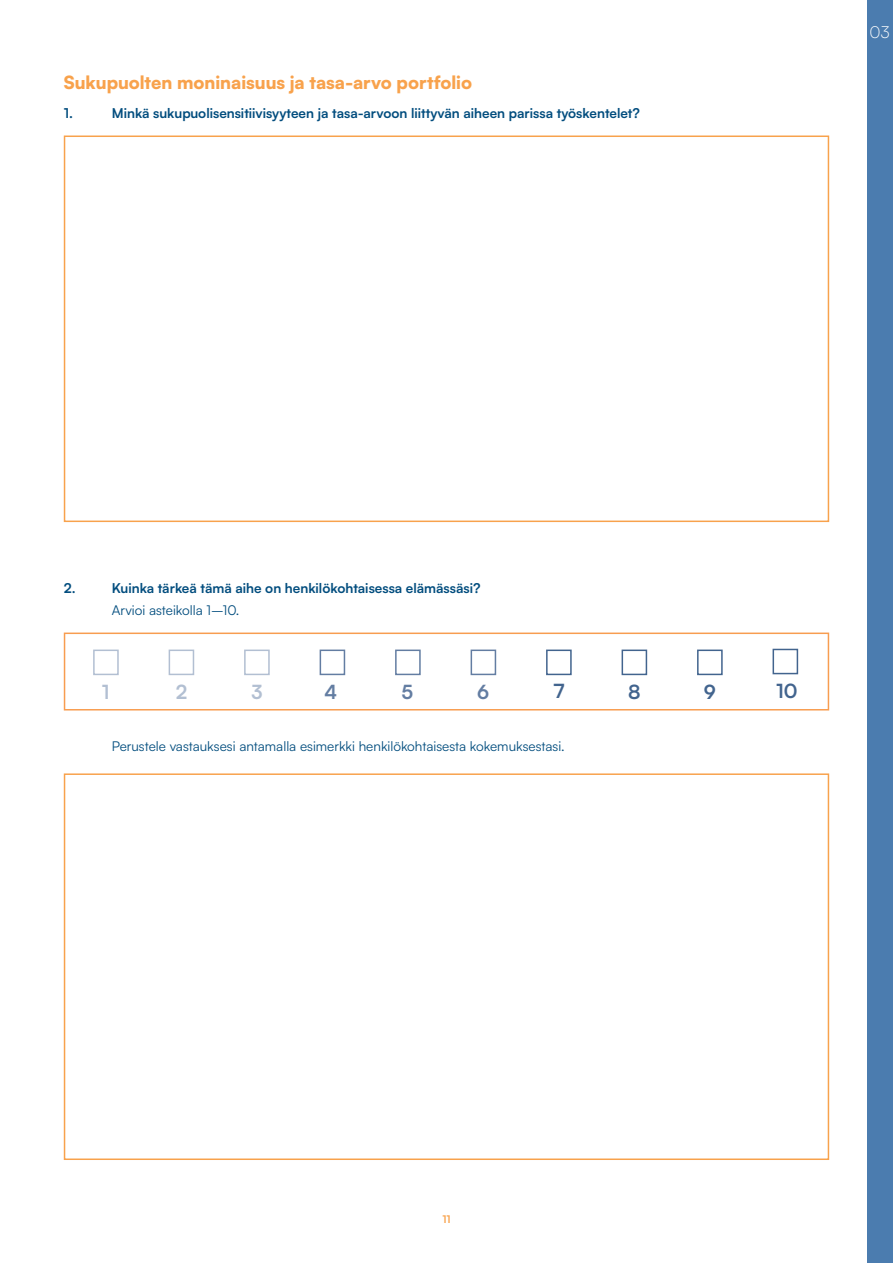
<style>
.page{position:relative;width:893px;height:1263px;background:#fff}
.page>*{position:absolute;margin:0;border:0;box-sizing:border-box;transform-origin:0 0}
.t1{font:700 19.5px "Satoshi";color:#42648e}
.t2{font:700 19.5px "Satoshi";color:#b2bfd2}
.t3{font:700 19.5px "Satoshi";color:#637da2}
.Überschrift{font:900 18px "Satoshi";color:#f8a24c}
.t4{font:300 16.5px "Satoshi";color:#fff}
.Zwischenabsatz_blau{font:700 13.5px "Satoshi";color:#024d7e}
.t5{font:13.5px "Satoshi";color:#024d7e}
.t6{font:700 10.5px "Satoshi";color:#f8a24c}
</style>
<div class="page">
<div style="left:64px;top:135px;width:765px;height:387px;border:2px solid #f8a24c"></div>
<div style="left:64px;top:632px;width:765px;height:78px;border:2px solid #f89d50"></div>
<div style="left:93px;top:649px;width:26px;height:26px;border:2px solid #b2bfd2"></div>
<div style="left:169px;top:649px;width:25px;height:26px;border:2px solid #b2bfd2"></div>
<div style="left:244px;top:649px;width:26px;height:26px;border:2px solid #b2bfd2"></div>
<div style="left:320px;top:649px;width:25px;height:26px;border:2px solid #637da2"></div>
<div style="left:471px;top:649px;width:25px;height:26px;border:2px solid #637da2"></div>
<div style="left:395px;top:649px;width:26px;height:26px;border:2px solid #637da2"></div>
<div style="left:546px;top:649px;width:26px;height:26px;border:2px solid #42648e"></div>
<div style="left:622px;top:649px;width:25px;height:26px;border:2px solid #42648e"></div>
<div style="left:697px;top:649px;width:26px;height:26px;border:2px solid #42648e"></div>
<div style="left:772px;top:649px;width:26px;height:25px;border:2px solid #42648e"></div>
<div style="left:64px;top:773px;width:765px;height:387px;border:2px solid #f8a24c"></div>
<div style="left:867px;top:0;width:26px;height:1263px;background:#4b7caf"></div>
<p class="Überschrift" style="left:64px;top:69px;width:410px">Sukupuolten moninaisuus ja tasa-arvo portfolio</p>
<p class="Zwischenabsatz_blau" style="left:64px;top:103px;width:11px">1.</p>
<p class="Zwischenabsatz_blau" style="left:112px;top:103px;width:530px">Minkä sukupuolisensitiivisyyteen ja tasa-arvoon liittyvän aiheen parissa työskentelet?</p>
<p class="t4" style="left:870px;top:21px;width:22px">03</p>
<p class="Zwischenabsatz_blau" style="left:64px;top:578px;width:14px">2.</p>
<p class="Zwischenabsatz_blau" style="left:112px;top:578px;width:370px">Kuinka tärkeä tämä aihe on henkilökohtaisessa elämässäsi?</p>
<p class="t5" style="left:112px;top:601px;width:129px">Arvioi asteikolla 1–10.</p>
<p class="t2" style="left:102px;top:677px;width:9px">1</p>
<p class="t2" style="left:176px;top:677px;width:13px">2</p>
<p class="t2" style="left:251px;top:677px;width:13px">3</p>
<p class="t3" style="left:325px;top:677px;width:14px">4</p>
<p class="t3" style="left:401px;top:677px;width:13px">5</p>
<p class="t3" style="left:477px;top:677px;width:14px">6</p>
<p class="t1" style="left:554px;top:677px;width:12px">7</p>
<p class="t1" style="left:628px;top:677px;width:14px">8</p>
<p class="t1" style="left:704px;top:678px;width:14px">9</p>
<p class="t1" style="left:776px;top:677px;width:23px">10</p>
<p class="t5" style="left:112px;top:737px;width:455px">Perustele vastauksesi antamalla esimerkki henkilökohtaisesta kokemuksestasi.</p>
<p class="t6" style="left:442px;top:1211px;width:10px">11</p>
</div>
